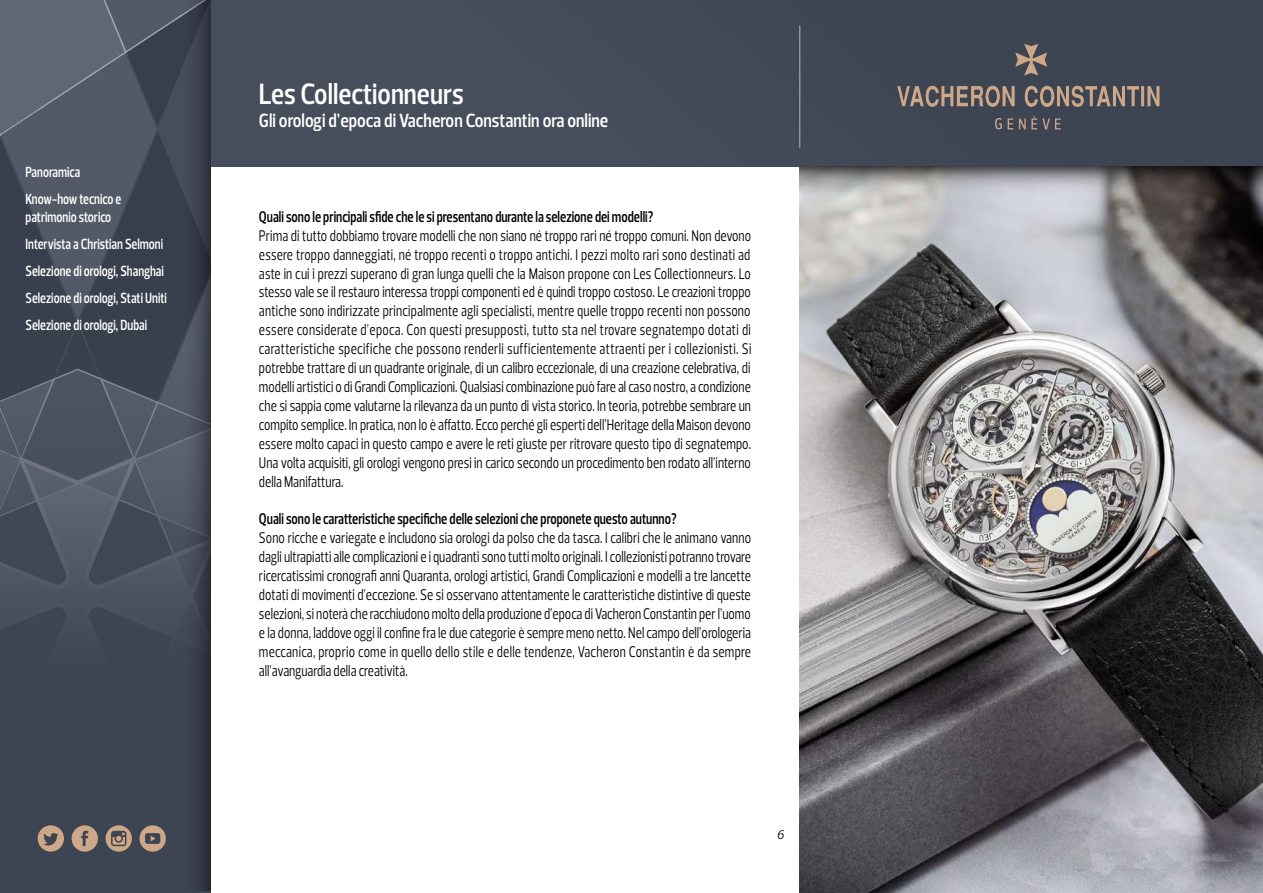
<style>
.page{position:relative;width:1263px;height:893px;background:#fff}
.page>*{position:absolute;margin:0;border:0;box-sizing:border-box;transform-origin:0 0}
.t1{font:600 30px "Prelo Condensed";color:#fff}
.t2{font:600 19.5px "Prelo Condensed";color:#fff}
.t3{font:15.75px/18.9px "Prelo Condensed";color:#000;text-align:justify;scale:.9 1}
.t4{font:600 15.75px "Prelo Condensed";color:#000;scale:.9 1}
.t5{font:600 15px/27px "Prelo Condensed";color:#fff;scale:.9 1}
.t6{font:italic 12.75px "Prelo";color:#000}
</style>
<div class="page">
<div style="left:210px;top:0;width:1053px;height:166px;background:#474e5b"></div>
<hr style="left:799px;top:26px;width:1px;height:122px;background:#b4b5b7">
<svg style="left:897px;top:44px;width:262px;height:85px"></svg>
<div style="left:0;top:0;width:210px;height:893px;background:#3d4452"></div>
<div style="left:163px;top:0;width:47px;height:891px;background:linear-gradient(to right,#424a59,#2f343f)"></div>
<svg style="left:0;top:0;width:210px;height:867px"></svg>
<img style="left:799px;top:214px;width:464px;height:679px">
<svg style="left:799px;top:166px;width:464px;height:48px;background:#8b8a8b"></svg>
<p class="t5" style="left:26px;top:158px;width:108px">Panoramica<br>Know-how tecnico e</p>
<p class="t5" style="left:26px;top:203px;width:159px">patrimonio storico<br>Intervista a Christian Selmoni<br>Selezione di orologi, Shanghai<br>Selezione di orologi, Stati Uniti<br>Selezione di orologi, Dubai</p>
<h1 class="t1" style="left:259px;top:75px;width:206px">Les Collectionneurs</h1>
<p class="t2" style="left:259px;top:109px;width:351px">Gli orologi d’epoca di Vacheron Constantin ora online</p>
<p class="t4" style="left:259px;top:207px;width:440px">Quali sono le principali sfide che le si presentano durante la selezione dei modelli?</p>
<p class="t3" style="left:259px;top:226px;width:549px">Prima di tutto dobbiamo trovare modelli che non siano né troppo rari né troppo comuni. Non devono essere troppo danneggiati, né troppo recenti o troppo antichi. I pezzi molto rari sono destinati ad aste in cui i prezzi superano di gran lunga quelli che la Maison propone con Les Collectionneurs. Lo stesso vale se il restauro interessa troppi componenti ed è quindi troppo costoso. Le creazioni troppo antiche sono indirizzate principalmente agli specialisti, mentre quelle troppo recenti non possono essere considerate d’epoca. Con questi presupposti, tutto sta nel trovare segnatempo dotati di caratteristiche specifiche che possono renderli sufficientemente attraenti per i collezionisti. Si potrebbe trattare di un quadrante originale, di un calibro eccezionale, di una creazione celebrativa, di modelli artistici o di Grandi Complicazioni. Qualsiasi combinazione può fare al caso nostro, a condizione che si sappia come valutarne la rilevanza da un punto di vista storico. In teoria, potrebbe sembrare un compito semplice. In pratica, non lo è affatto. Ecco perché gli esperti dell’Heritage della Maison devono essere molto capaci in questo campo e avere le reti giuste per ritrovare questo tipo di segnatempo.<br>Una volta acquisiti, gli orologi vengono presi in carico secondo un procedimento ben rodato all’interno della Manifattura.</p>
<p class="t4" style="left:259px;top:509px;width:466px">Quali sono le caratteristiche specifiche delle selezioni che proponete questo autunno?</p>
<p class="t3" style="left:259px;top:529px;width:548px">Sono ricche e variegate e includono sia orologi da polso che da tasca. I calibri che le animano vanno dagli ultrapiatti alle complicazioni e i quadranti sono tutti molto originali. I collezionisti potranno trovare ricercatissimi cronografi anni Quaranta, orologi artistici, Grandi Complicazioni e modelli a tre lancette dotati di movimenti d’eccezione. Se si osservano attentamente le caratteristiche distintive di queste selezioni, si noterà che racchiudono molto della produzione d’epoca di Vacheron Constantin per l’uomo e la donna, laddove oggi il confine fra le due categorie è sempre meno netto. Nel campo dell’orologeria meccanica, proprio come in quello dello stile e delle tendenze, Vacheron Constantin è da sempre all’avanguardia della creatività.</p>
<p class="t6" style="left:777px;top:826px;width:9px">6</p>
</div>
